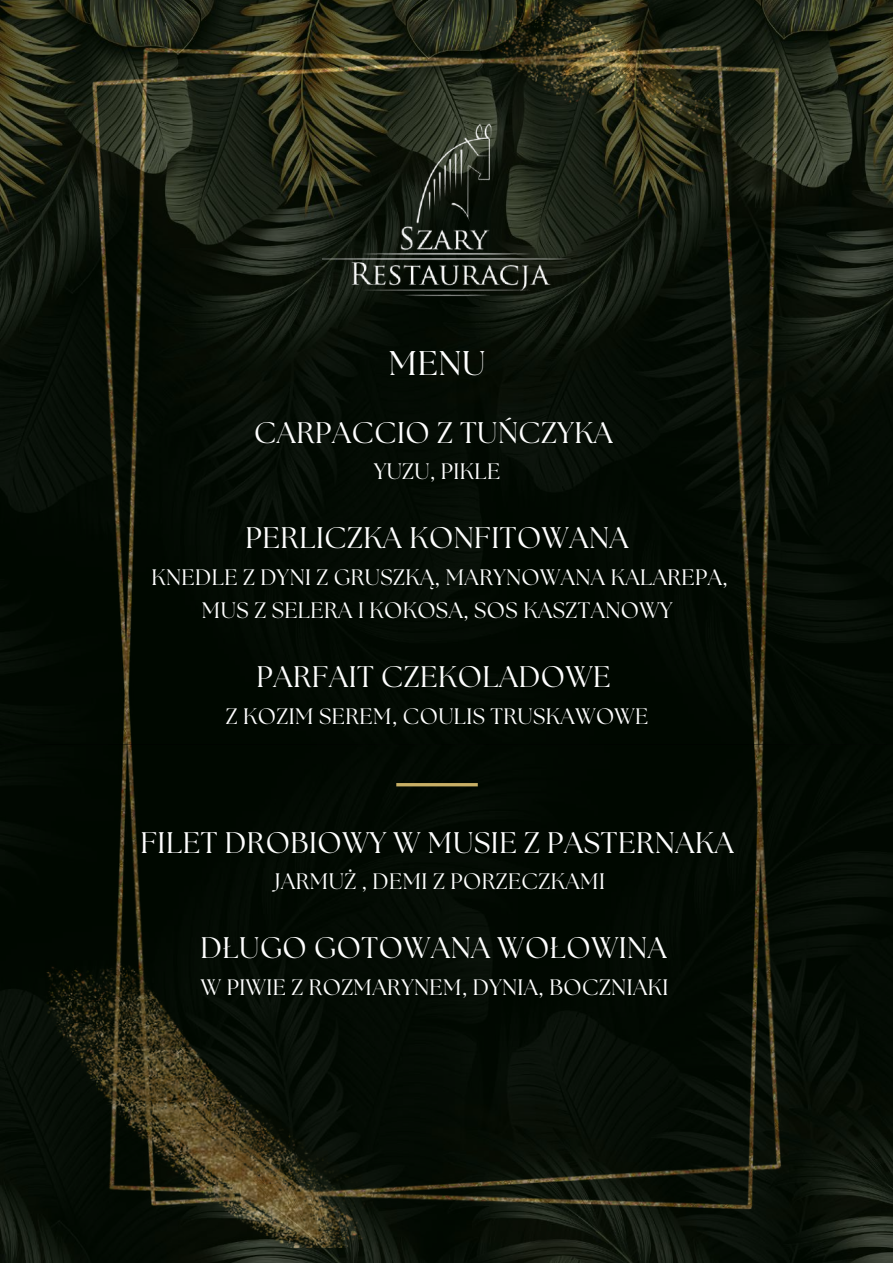
<style>
.page{position:relative;width:893px;height:1264px;background:#fff}
.page>*{position:absolute;margin:0;border:0;box-sizing:border-box;transform-origin:0 0}
.t1{font:34.2px "The Seasons";color:#fff}
.t2{font:29.7px "The Seasons";letter-spacing:.02em;color:#fff}
.t3{font:22.35px/33px "The Seasons";letter-spacing:.02em;color:#fff;text-align:center}
</style>
<div class="page">
<img style="left:0;top:0;width:892px;height:1262px">
<img style="left:322px;top:118px;width:248px;height:183px">
<hr style="left:396px;top:783px;width:81px;height:3px;background:#c8af65">
<h1 class="t1" style="left:388px;top:347px;width:98px">MENU</h1>
<h2 class="t2" style="left:254px;top:419px;width:360px">CARPACCIO Z TUŃCZYKA</h2>
<p class="t3" style="left:374px;top:456px;width:128px">YUZU, PIKLE</p>
<h2 class="t2" style="left:245px;top:524px;width:384px">PERLICZKA KONFITOWANA</h2>
<p class="t3" style="left:151px;top:562px;width:578px">KNEDLE Z DYNI Z GRUSZKĄ, MARYNOWANA KALAREPA,<br>MUS Z SELERA I KOKOSA, SOS KASZTANOWY</p>
<h2 class="t2" style="left:256px;top:663px;width:355px">PARFAIT CZEKOLADOWE</h2>
<p class="t3" style="left:226px;top:701px;width:424px">Z KOZIM SEREM, COULIS TRUSKAWOWE</p>
<h2 class="t2" style="left:140px;top:828px;width:594px">FILET DROBIOWY W MUSIE Z PASTERNAKA</h2>
<p class="t3" style="left:274px;top:866px;width:332px">JARMUŻ , DEMI Z PORZECZKAMI</p>
<h2 class="t2" style="left:200px;top:934px;width:468px">DŁUGO GOTOWANA WOŁOWINA</h2>
<p class="t3" style="left:201px;top:971px;width:469px">W PIWIE Z ROZMARYNEM, DYNIA, BOCZNIAKI</p>
</div>
